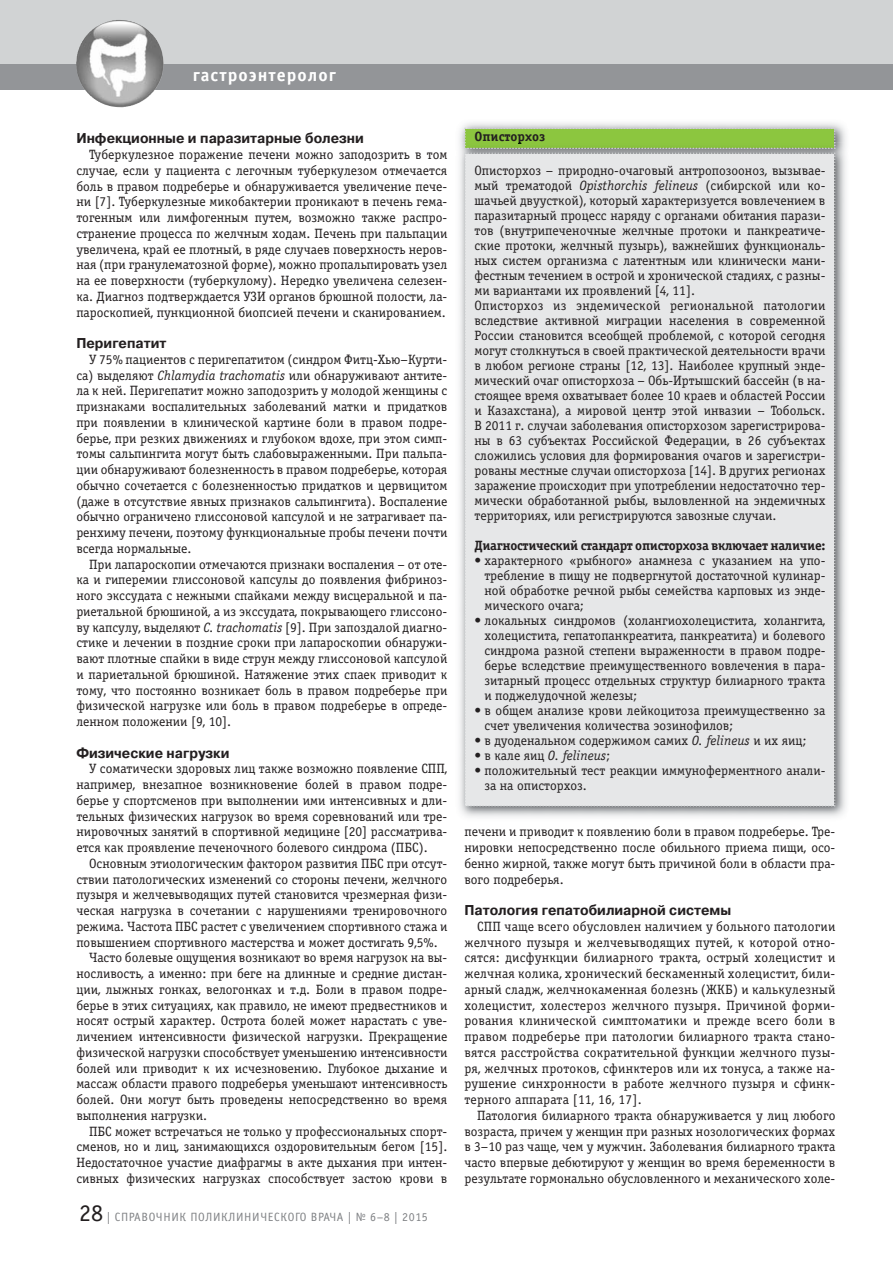
<style>
.page{position:relative;width:893px;height:1263px;background:#fff}
.page>*{position:absolute;margin:0;border:0;box-sizing:border-box;transform-origin:0 0}
.t1{font:700 18px "Officina Sans C";letter-spacing:.055em;color:#fff}
.t2{font:700 14.25px "Pragmatica C";color:#231f20;scale:.95 1}
.t3{font:13.5px/15.8px "Officina Serif C";color:#231f20;text-align:justify}
.t4{font:700 13.5px "Officina Serif C";letter-spacing:-.02em;color:#231f20}
.t5{font:italic 13.5px "Officina Serif C";color:#231f20}
.t6{font:700 13.5px "Officina Serif C";color:#231f20}
.t7{font:12px "Officina Sans C";letter-spacing:.05em;color:#808285}
.s1{font-style:italic}
.s2{font-size:24px;color:#231f20}
.s3{font-weight:700}
.s4{font-weight:700;font-style:normal}
.s5{font-style:normal}
</style>
<div class="page">
<div style="left:0;top:0;width:892px;height:81px;background:#d1d3d4"></div>
<div style="left:0;top:64px;width:892px;height:26px;background:#939598"></div>
<img style="left:76px;top:20px;width:88px;height:88px">
<img style="left:459px;top:123px;width:387px;height:19px">
<img style="left:459px;top:142px;width:387px;height:675px">
<div style="left:464px;top:128px;width:371px;height:679px;background:#e6e7e8"></div>
<h1 class="t1" style="left:193px;top:67px;width:145px">гастроэнтеролог</h1>
<p class="t2" style="left:76px;top:133px;width:304px">Инфекционные и паразитарные болезни</p>
<p class="t3" style="left:76px;top:148px;width:372px;text-indent:13px">Туберкулезное поражение печени можно заподозрить в том случае, если у пациента с легочным туберкулезом отмечается боль в правом подреберье и обнаруживается увеличение пече&shy;ни [7]. Туберкулезные микобактерии проникают в печень гема&shy;тогенным или лимфогенным путем, возможно также распро&shy;странение процесса по желчным ходам. Печень при пальпации увеличена, край ее плотный, в ряде случаев поверхность неров&shy;ная (при гранулематозной форме), можно пропальпировать узел на ее поверхности (туберкулому). Нередко увеличена селезен&shy;ка. Диагноз подтверждается УЗИ органов брюшной полости, ла&shy;пароскопией, пункционной биопсией печени и сканированием.</p>
<p class="t2" style="left:76px;top:338px;width:96px">Перигепатит</p>
<p class="t3" style="left:76px;top:353px;width:372px;text-indent:13px">У 75% пациентов с перигепатитом (синдром Фитц-Хью–Курти&shy;са) выделяют <span class="s1">Chlamydia trachomatis</span> или обнаруживают антите&shy;ла к ней. Перигепатит можно заподозрить у молодой женщины с признаками воспалительных заболеваний матки и придатков при появлении в клинической картине боли в правом подре&shy;берье, при резких движениях и глубоком вдохе, при этом симп&shy;томы сальпингита могут быть слабовыраженными. При пальпа&shy;ции обнаруживают болезненность в правом подреберье, которая обычно сочетается с болезненностью придатков и цервицитом (даже в отсутствие явных признаков сальпингита). Воспаление обычно ограничено глиссоновой капсулой и не затрагивает па&shy;ренхиму печени, поэтому функциональные пробы печени почти всегда нормальные.</p>
<p class="t3" style="left:76px;top:557px;width:372px;text-indent:13px">При лапароскопии отмечаются признаки воспаления – от оте&shy;ка и гиперемии глиссоновой капсулы до появления фибриноз&shy;ного экссудата с нежными спайками между висцеральной и па&shy;риетальной брюшиной, а из экссудата, покрывающего глиссоно&shy;ву капсулу, выделяют <span class="s1">С. trachomatis</span> [9]. При запоздалой диагно&shy;стике и лечении в поздние сроки при лапароскопии обнаружи&shy;вают плотные спайки в виде струн между глиссоновой капсулой и париетальной брюшиной. Натяжение этих спаек приводит к тому, что постоянно возникает боль в правом подреберье при физической нагрузке или боль в правом подреберье в опреде&shy;ленном положении [9, 10].</p>
<p class="t2" style="left:76px;top:748px;width:163px">Физические нагрузки</p>
<p class="t3" style="left:76px;top:762px;width:372px;text-indent:13px">У соматически здоровых лиц также возможно появление СПП, например, внезапное возникновение болей в правом подре&shy;берье у спортсменов при выполнении ими интенсивных и дли&shy;тельных физических нагрузок во время соревнований или тре&shy;нировочных занятий в спортивной медицине [20] рассматрива&shy;ется как проявление печеночного болевого синдрома (ПБС).</p>
<p class="t3" style="left:89px;top:857px;width:360px">Основным этиологическим фактором развития ПБС при отсут-</p>
<p class="t3" style="left:76px;top:872px;width:372px">ствии патологических изменений со стороны печени, желчного</p>
<p class="t3" style="left:76px;top:888px;width:372px">пузыря и желчевыводящих путей становится чрезмерная физи-</p>
<p class="t3" style="left:76px;top:904px;width:372px">ческая нагрузка в сочетании с нарушениями тренировочного</p>
<p class="t3" style="left:76px;top:920px;width:372px">режима. Частота ПБС растет с увеличением спортивного стажа и</p>
<p class="t3" style="left:76px;top:935px;width:363px">повышением спортивного мастерства и может достигать 9,5%.</p>
<p class="t3" style="left:89px;top:951px;width:360px">Часто болевые ощущения возникают во время нагрузок на вы-</p>
<p class="t3" style="left:76px;top:967px;width:372px">носливость, а именно: при беге на длинные и средние дистан-</p>
<p class="t3" style="left:76px;top:983px;width:372px">ции, лыжных гонках, велогонках и т.д. Боли в правом подре-</p>
<p class="t3" style="left:76px;top:998px;width:372px">берье в этих ситуациях, как правило, не имеют предвестников и</p>
<p class="t3" style="left:76px;top:1014px;width:372px">носят острый характер. Острота болей может нарастать с уве-</p>
<p class="t3" style="left:76px;top:1030px;width:372px">личением интенсивности физической нагрузки. Прекращение</p>
<p class="t3" style="left:76px;top:1046px;width:372px">физической нагрузки способствует уменьшению интенсивности</p>
<p class="t3" style="left:76px;top:1061px;width:372px">болей или приводит к их исчезновению. Глубокое дыхание и</p>
<p class="t3" style="left:76px;top:1077px;width:372px">массаж области правого подреберья уменьшают интенсивность</p>
<p class="t3" style="left:76px;top:1093px;width:372px">болей. Они могут быть проведены непосредственно во время</p>
<p class="t3" style="left:76px;top:1109px;width:132px">выполнения нагрузки.</p>
<p class="t3" style="left:89px;top:1124px;width:360px">ПБС может встречаться не только у профессиональных спорт-</p>
<p class="t3" style="left:76px;top:1140px;width:372px">сменов, но и лиц, занимающихся оздоровительным бегом [15].</p>
<p class="t3" style="left:76px;top:1156px;width:372px">Недостаточное участие диафрагмы в акте дыхания при интен-</p>
<p class="t3" style="left:76px;top:1172px;width:372px">сивных физических нагрузках способствует застою крови в</p>
<p class="t7" style="left:79px;top:1213px;width:350px"><span class="s2">28</span> | СПРАВОЧНИК ПОЛИКЛИНИЧЕСКОГО ВРАЧА | № 6–8 | 2015</p>
<p class="t6" style="left:474px;top:132px;width:72px">Описторхоз</p>
<p class="t3" style="left:474px;top:164px;width:353px;line-height:15px;text-align:left">Описторхоз – природно-очаговый антропозооноз, вызывае&shy;мый трематодой <span class="s1">Opisthorchis felineus</span> (сибирской или ко&shy;шачьей двуусткой), который характеризуется вовлечением в паразитарный процесс наряду с органами обитания парази&shy;тов (внутрипеченочные желчные протоки и панкреатиче&shy;ские протоки, желчный пузырь), важнейших функциональ&shy;ных систем организма с латентным или клинически мани&shy;фестным течением в острой и хронической стадиях, с разны&shy;ми вариантами их проявлений [4, 11].<br>Описторхоз из эндемической региональной патологии вследствие активной миграции населения в современной России становится всеобщей проблемой, с которой сегодня могут столкнуться в своей практической деятельности врачи в любом регионе страны [12, 13]. Наиболее крупный энде&shy;мический очаг описторхоза – Обь-Иртышский бассейн (в на&shy;стоящее время охватывает более 10 краев и областей России и Казахстана), а мировой центр этой инвазии – Тобольск.<br>В 2011 г. случаи заболевания описторхозом зарегистрирова&shy;ны в 63 субъектах Российской Федерации, в 26 субъектах сложились условия для формирования очагов и зарегистри&shy;рованы местные случаи описторхоза [14]. В других регионах заражение происходит при употреблении недостаточно тер&shy;мически обработанной рыбы, выловленной на эндемичных территориях, или регистрируются завозные случаи.</p>
<p class="t4" style="left:474px;top:540px;width:353px">Диагностический стандарт описторхоза включает наличие:</p>
<p class="t3" style="left:484px;top:554px;width:342px;line-height:15px;text-indent:-10px"><span class="s3">•</span> характерного «рыбного» анамнеза с указанием на упо&shy;требление в пищу не подвергнутой достаточной кулинар&shy;ной обработке речной рыбы семейства карповых из энде&shy;мического очага;</p>
<p class="t3" style="left:484px;top:614px;width:342px;line-height:15px;text-indent:-10px"><span class="s3">•</span> локальных синдромов (холангиохолецистита, холангита, холецистита, гепатопанкреатита, панкреатита) и болевого синдрома разной степени выраженности в правом подре&shy;берье вследствие преимущественного вовлечения в пара&shy;зитарный процесс отдельных структур билиарного тракта и поджелудочной железы;</p>
<p class="t3" style="left:484px;top:704px;width:342px;line-height:15px;text-indent:-10px"><span class="s3">•</span> в общем анализе крови лейкоцитоза преимущественно за счет увеличения количества эозинофилов;</p>
<p class="t3" style="left:474px;top:734px;width:333px"><span class="s3">•</span> в дуоденальном содержимом самих <span class="s1">O. felineus</span> и их яиц;</p>
<p class="t5" style="left:474px;top:750px;width:137px"><span class="s4">•</span> <span class="s5">в кале яиц</span> O. felineus<span class="s5">;</span></p>
<p class="t3" style="left:484px;top:764px;width:342px;line-height:15px;text-indent:-10px"><span class="s3">•</span> положительный тест реакции иммуноферментного анали&shy;за на описторхоз.</p>
<p class="t3" style="left:464px;top:825px;width:372px">печени и приводит к появлению боли в правом подреберье. Тре&shy;нировки непосредственно после обильного приема пищи, осо&shy;бенно жирной, также могут быть причиной боли в области пра&shy;вого подреберья.</p>
<p class="t2" style="left:464px;top:905px;width:282px">Патология гепатобилиарной системы</p>
<p class="t3" style="left:464px;top:920px;width:372px;text-indent:13px">СПП чаще всего обусловлен наличием у больного патологии желчного пузыря и желчевыводящих путей, к которой отно&shy;сятся: дисфункции билиарного тракта, острый холецистит и желчная колика, хронический бескаменный холецистит, били&shy;арный сладж, желчнокаменная болезнь (ЖКБ) и калькулезный холецистит, холестероз желчного пузыря. Причиной форми&shy;рования клинической симптоматики и прежде всего боли в правом подреберье при патологии билиарного тракта стано&shy;вятся расстройства сократительной функции желчного пузы&shy;ря, желчных протоков, сфинктеров или их тонуса, а также на&shy;рушение синхронности в работе желчного пузыря и сфинк&shy;терного аппарата [11, 16, 17].</p>
<p class="t3" style="left:464px;top:1109px;width:372px;text-indent:13px">Патология билиарного тракта обнаруживается у лиц любого возраста, причем у женщин при разных нозологических формах в 3–10 раз чаще, чем у мужчин. Заболевания билиарного тракта часто впервые дебютируют у женщин во время беременности в результате гормонально обусловленного и механического холе-</p>
</div>
